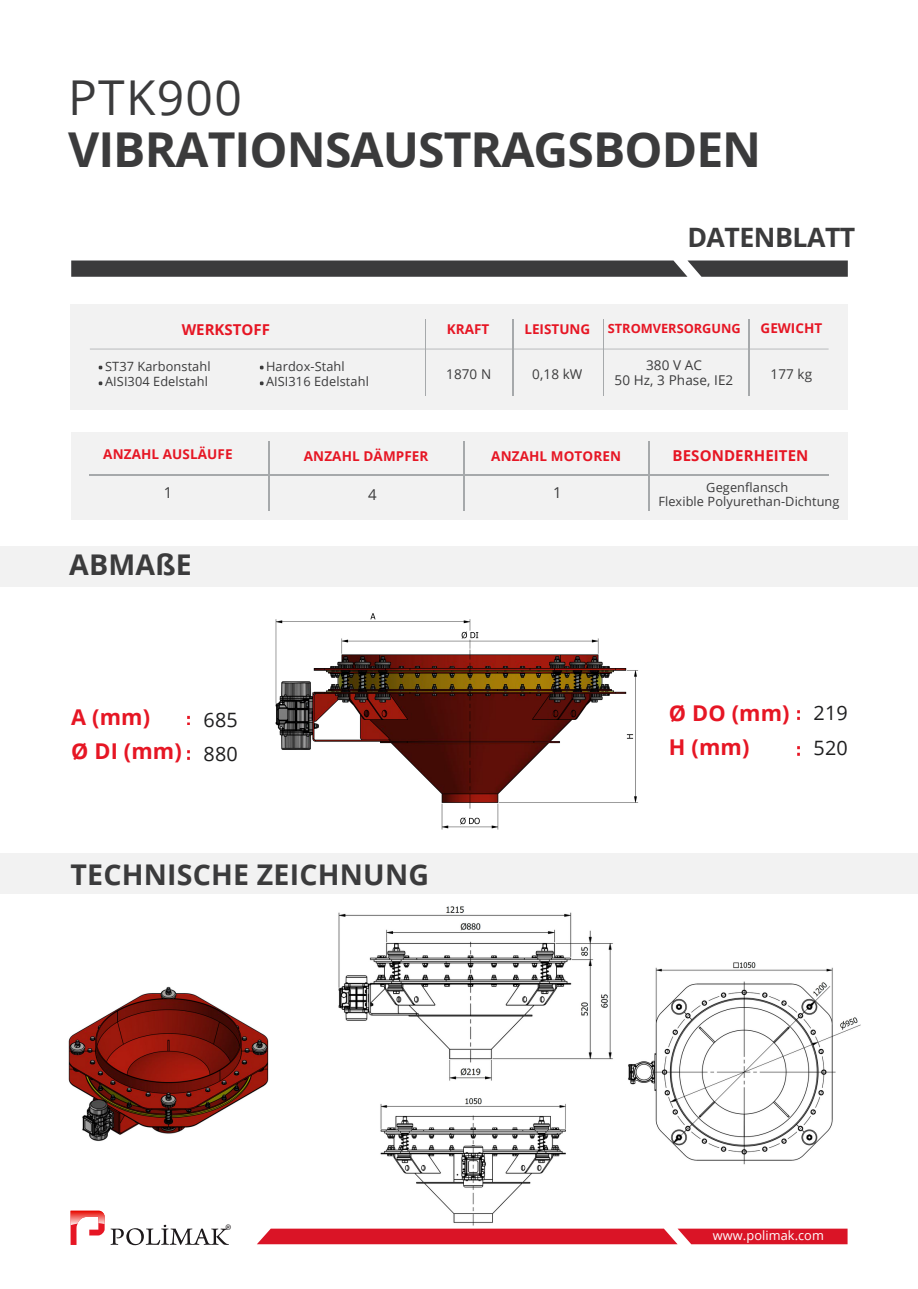
<style>
.page{position:relative;width:918px;height:1289px;background:#fff}
.page>*{position:absolute;margin:0;border:0;box-sizing:border-box;transform-origin:0 0}
.t1{font:700 48px "Open Sans";letter-spacing:-.02em;color:#3b3b3c}
.t2{font:48px "Open Sans";letter-spacing:.03em;color:#3b3b3c}
.t3{font:700 28.5px "Open Sans";letter-spacing:.005em;color:#3b3b3c}
.t4{font:700 26.7px "Open Sans";letter-spacing:-.02em;color:#3b3b3c}
.t5{font:700 21.75px/33.8px "Open Sans";letter-spacing:.01em;color:#e61624}
.t6{font:19.8px/33.8px "Open Sans";letter-spacing:.01em;color:#1e1e1f}
.t7{font:700 15px "Open Sans";letter-spacing:.005em;color:#e61624}
.t8{font:15px "Open Sans";color:#3b3b3c}
.t9{font:700 13.5px "Open Sans";letter-spacing:.005em;color:#e61624}
.t10{font:13.5px/15.8px "Open Sans";letter-spacing:.01em;color:#3b3b3c;text-align:center}
.t11{font:13.5px "IBM Plex Sans Cond";color:#1d191b}
.t12{font:12.75px/14.9px "Open Sans";letter-spacing:.01em;color:#3b3b3c}
.t13{font:12.75px "Open Sans";letter-spacing:.005em;color:#fff}
.t14{font:700 12.75px "Open Sans";color:#e61624}
</style>
<div class="page">
<div style="left:0;top:546px;width:918px;height:41px;background:#f2f2f2"></div>
<div style="left:0;top:853px;width:918px;height:41px;background:#f2f2f2"></div>
<div style="left:71px;top:432px;width:776px;height:87px;background:#f2f2f2"></div>
<svg style="left:71px;top:260px;width:777px;height:17px;background:#474748"></svg>
<svg style="left:187px;top:715px;width:3px;height:9px"></svg>
<svg style="left:187px;top:750px;width:3px;height:9px"></svg>
<hr style="left:269px;top:441px;width:1px;height:69px;background:#a6a9ab">
<hr style="left:464px;top:441px;width:1px;height:69px;background:#a6a9ab">
<hr style="left:648px;top:441px;width:1px;height:69px;background:#a6a9ab">
<hr style="left:90px;top:474px;width:739px;height:1px;background:#a6a9ab">
<div style="left:71px;top:305px;width:777px;height:104px;background:#f2f2f2"></div>
<hr style="left:425px;top:319px;width:1px;height:76px;background:#a6a9ab">
<hr style="left:513px;top:319px;width:1px;height:76px;background:#a6a9ab">
<hr style="left:603px;top:319px;width:1px;height:76px;background:#a6a9ab">
<hr style="left:748px;top:319px;width:1px;height:76px;background:#a6a9ab">
<svg style="left:99px;top:365px;width:3px;height:4px"></svg>
<svg style="left:99px;top:381px;width:3px;height:4px"></svg>
<svg style="left:260px;top:365px;width:4px;height:4px"></svg>
<svg style="left:260px;top:381px;width:4px;height:4px"></svg>
<hr style="left:90px;top:348px;width:739px;height:1px;background:#a6a9ab">
<svg style="left:797px;top:710px;width:3px;height:9px"></svg>
<svg style="left:797px;top:746px;width:3px;height:9px"></svg>
<svg style="left:111px;top:1224px;width:117px;height:20px"></svg>
<svg style="left:71px;top:1210px;width:34px;height:34px"></svg>
<svg style="left:258px;top:1228px;width:590px;height:15px;background:#dc2536"></svg>
<img style="left:275px;top:613px;width:364px;height:217px">
<img style="left:68px;top:986px;width:201px;height:155px">
<img style="left:338px;top:906px;width:275px;height:175px">
<img style="left:380px;top:1098px;width:186px;height:128px">
<img style="left:628px;top:962px;width:233px;height:203px">
<h1 class="t2" style="left:68px;top:63px;width:175px">PTK900</h1>
<h1 class="t1" style="left:68px;top:115px;width:695px">VIBRATIONSAUSTRAGSBODEN</h1>
<p class="t7" style="left:182px;top:319px;width:90px">WERKSTOFF</p>
<p class="t12" style="left:105px;top:358px;width:107px">ST37 Karbonstahl<br>AISI304 Edelstahl</p>
<p class="t12" style="left:266px;top:358px;width:104px">Hardox-Stahl<br>AISI316 Edelstahl</p>
<h3 class="t4" style="left:687px;top:218px;width:170px">DATENBLATT</h3>
<p class="t9" style="left:761px;top:319px;width:63px">GEWICHT</p>
<p class="t9" style="left:447px;top:320px;width:44px">KRAFT</p>
<p class="t9" style="left:524px;top:319px;width:67px">LEISTUNG</p>
<p class="t14" style="left:608px;top:320px;width:134px">STROMVERSORGUNG</p>
<p class="t10" style="left:615px;top:356px;width:120px">380 V AC<br>50 Hz, 3 Phase, IE2</p>
<p class="t10" style="left:446px;top:366px;width:47px">1870 N</p>
<p class="t10" style="left:532px;top:366px;width:52px">0,18 kW</p>
<p class="t10" style="left:771px;top:366px;width:43px">177 kg</p>
<p class="t9" style="left:103px;top:445px;width:131px">ANZAHL AUSLÄUFE</p>
<p class="t9" style="left:304px;top:446px;width:126px">ANZAHL DÄMPFER</p>
<p class="t9" style="left:491px;top:446px;width:131px">ANZAHL MOTOREN</p>
<p class="t7" style="left:673px;top:445px;width:137px">BESONDERHEITEN</p>
<p class="t12" style="left:658px;top:480px;width:183px;line-height:13.8px;text-align:center">Gegenflansch<br>Flexible Polyurethan-Dichtung</p>
<p class="t8" style="left:164px;top:482px;width:10px">1</p>
<p class="t8" style="left:368px;top:483px;width:10px">4</p>
<p class="t8" style="left:553px;top:482px;width:10px">1</p>
<h2 class="t3" style="left:69px;top:544px;width:124px">ABMAßE</h2>
<h3 class="t5" style="left:71px;top:700px;width:112px">A (mm)<br>Ø DI (mm)</h3>
<h3 class="t5" style="left:669px;top:695px;width:122px">Ø DO (mm)<br>H (mm)</h3>
<h3 class="t6" style="left:204px;top:702px;width:36px">685<br>880</h3>
<h3 class="t6" style="left:814px;top:695px;width:36px;line-height:35px">219<br>520</h3>
<h2 class="t3" style="left:71px;top:854px;width:360px">TECHNISCHE ZEICHNUNG</h2>
<p class="t11" style="left:225px;top:1219px;width:7px">®</p>
<p class="t13" style="left:713px;top:1226px;width:113px">www.polimak.com</p>
</div>
